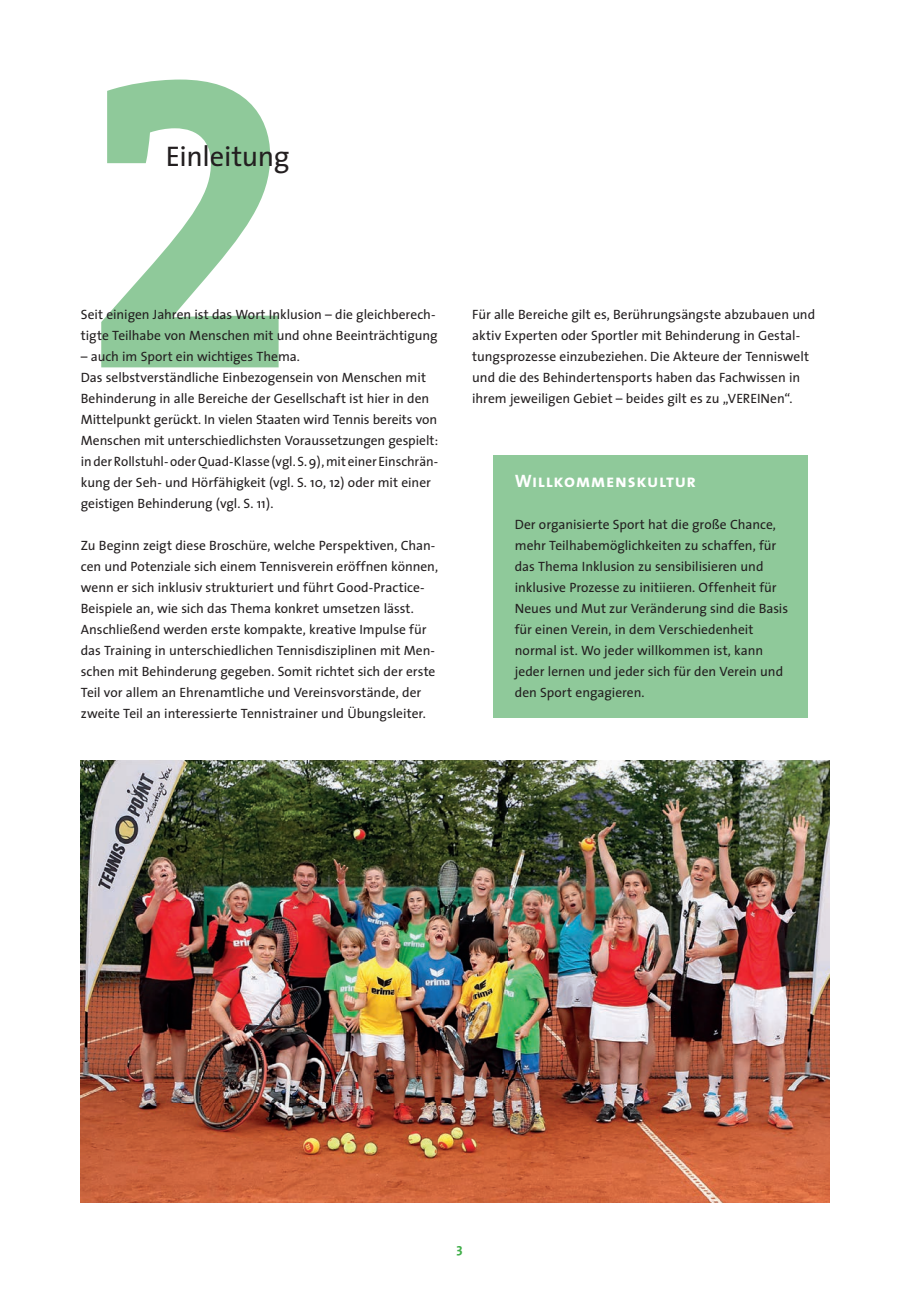
<style>
.page{position:relative;width:919px;height:1289px;background:#fff}
.page>*{position:absolute;margin:0;border:0;box-sizing:border-box;transform-origin:0 0}
.t1{font:28.5px "The Sans";letter-spacing:-.015em;color:#231f20}
.t2{font:18px "The Sans Bold Caps";letter-spacing:.035em;color:#fff}
.t3{font:13.5px/21px "The Sans";letter-spacing:-.005em;color:#231f20}
.t4{font:700 13.5px "The Sans";color:#40ae49}
</style>
<div class="page">
<svg style="left:101px;top:80px;width:177px;height:287px;fill:#8fc99a"></svg>
<img style="left:81px;top:760px;width:748px;height:442px">
<div style="left:493px;top:455px;width:315px;height:263px;background:#8fc99a"></div>
<h1 class="t1" style="left:166px;top:133px;width:125px">Einleitung</h1>
<p class="t3" style="left:81px;top:303px;width:358px">Seit einigen Jahren ist das Wort Inklusion – die gleichberech&shy;tigte Teilhabe von Menschen mit und ohne Beeinträchtigung</p>
<p class="t3" style="left:81px;top:345px;width:359px">– auch im Sport ein wichtiges Thema.<br>Das selbstverständliche Einbezogensein von Menschen mit Behinderung in alle Bereiche der Gesellschaft ist hier in den Mittelpunkt gerückt. In vielen Staaten wird Tennis bereits von Menschen mit unterschiedlichsten Voraussetzungen gespielt: in der Rollstuhl- oder Quad-Klasse (vgl. S. 9), mit einer Einschrän&shy;kung der Seh- und Hörfähigkeit (vgl. S. 10, 12) oder mit einer geistigen Behinderung (vgl. S. 11).</p>
<p class="t3" style="left:81px;top:534px;width:359px">Zu Beginn zeigt diese Broschüre, welche Perspektiven, Chan&shy;cen und Potenziale sich einem Tennisverein eröffnen können, wenn er sich inklusiv strukturiert und führt Good-Practice-Beispiele an, wie sich das Thema konkret umsetzen lässt.<br>Anschließend werden erste kompakte, kreative Impulse für das Training in unterschiedlichen Tennisdisziplinen mit Men&shy;schen mit Behinderung gegeben. Somit richtet sich der erste Teil vor allem an Ehrenamtliche und Vereinsvorstände, der zweite Teil an interessierte Tennistrainer und Übungsleiter.</p>
<p class="t3" style="left:472px;top:303px;width:344px">Für alle Bereiche gilt es, Berührungsängste abzubauen und aktiv Experten oder Sportler mit Behinderung in Gestal&shy;tungsprozesse einzubeziehen. Die Akteure der Tenniswelt und die des Behindertensports haben das Fachwissen in ihrem jeweiligen Gebiet – beides gilt es zu „VEREINen“.</p>
<h2 class="t2" style="left:514px;top:466px;width:183px">Willkommenskultur</h2>
<p class="t3" style="left:514px;top:513px;width:275px">Der organisierte Sport hat die große Chance, mehr Teilhabemöglichkeiten zu schaffen, für das Thema Inklusion zu sensibilisieren und inklusive Prozesse zu initiieren. Offenheit für Neues und Mut zur Veränderung sind die Basis für einen Verein, in dem Verschiedenheit normal ist. Wo jeder willkommen ist, kann jeder lernen und jeder sich für den Verein und den Sport engagieren.</p>
<p class="t4" style="left:456px;top:1237px;width:8px">3</p>
</div>
